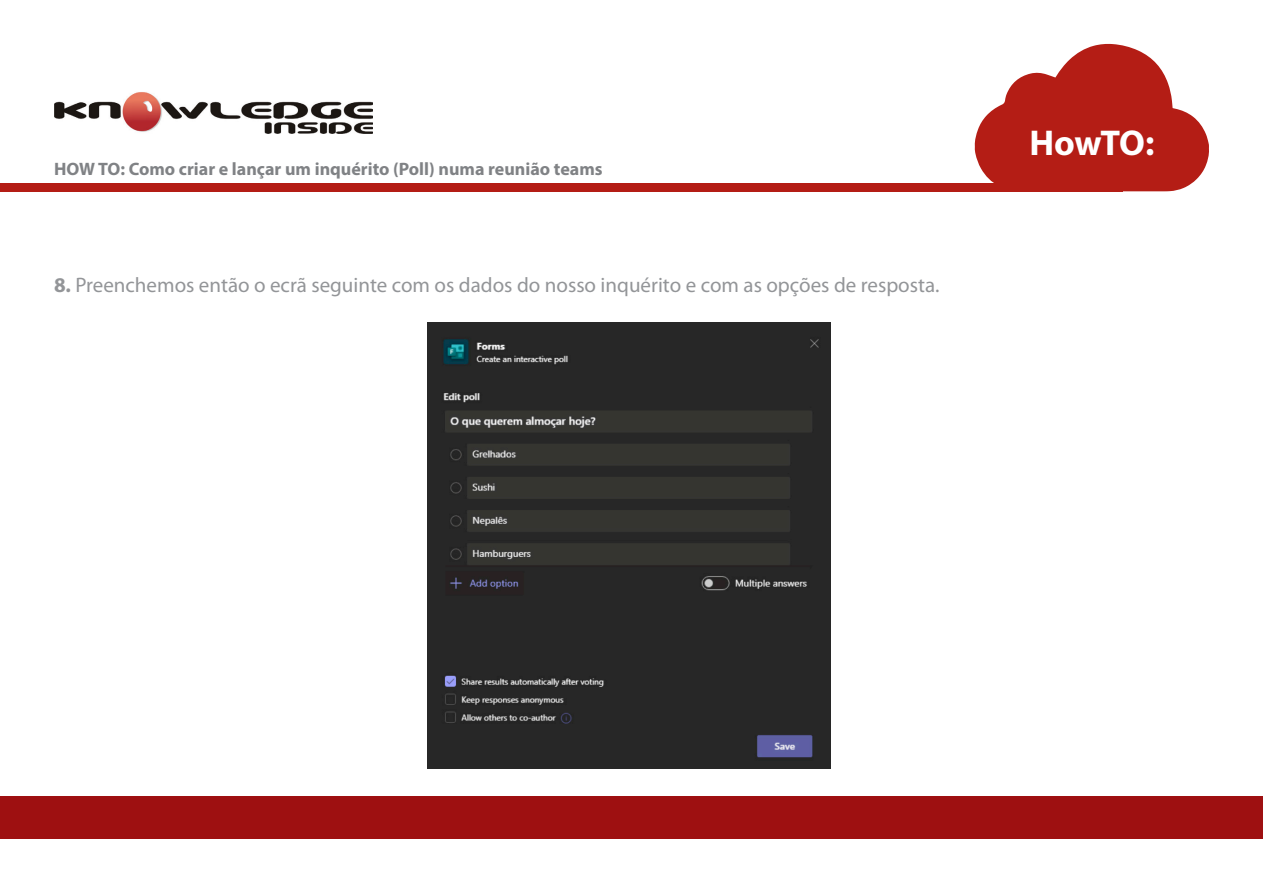
<style>
.page{position:relative;width:1263px;height:893px;background:#fff}
.page>*{position:absolute;margin:0;border:0;box-sizing:border-box;transform-origin:0 0}
.t1{font:700 36px "Myriad Pro";letter-spacing:-.02em;color:#fff}
.t2{font:21px "Myriad Pro";color:#939598}
.t3{font:700 18px "Myriad Pro";color:#808285}
.s1{font-weight:700}
</style>
<div class="page">
<div style="left:0;top:796px;width:1263px;height:43px;background:#9e1011"></div>
<div style="left:0;top:183px;width:1123px;height:8px;background:#b41d15"></div>
<svg style="left:975px;top:44px;width:234px;height:147px"></svg>
<img style="left:54px;top:92px;width:319px;height:42px">
<img style="left:428px;top:323px;width:403px;height:445px">
<p class="t3" style="left:54px;top:157px;width:550px">HOW TO: Como criar e lançar um inquérito (Poll) numa reunião teams</p>
<p class="t2" style="left:54px;top:272px;width:887px"><span class="s1">8.</span> Preenchemos então o ecrã seguinte com os dados do nosso inquérito e com as opções de resposta.</p>
<h1 class="t1" style="left:1029px;top:119px;width:126px">HowTO:</h1>
</div>
